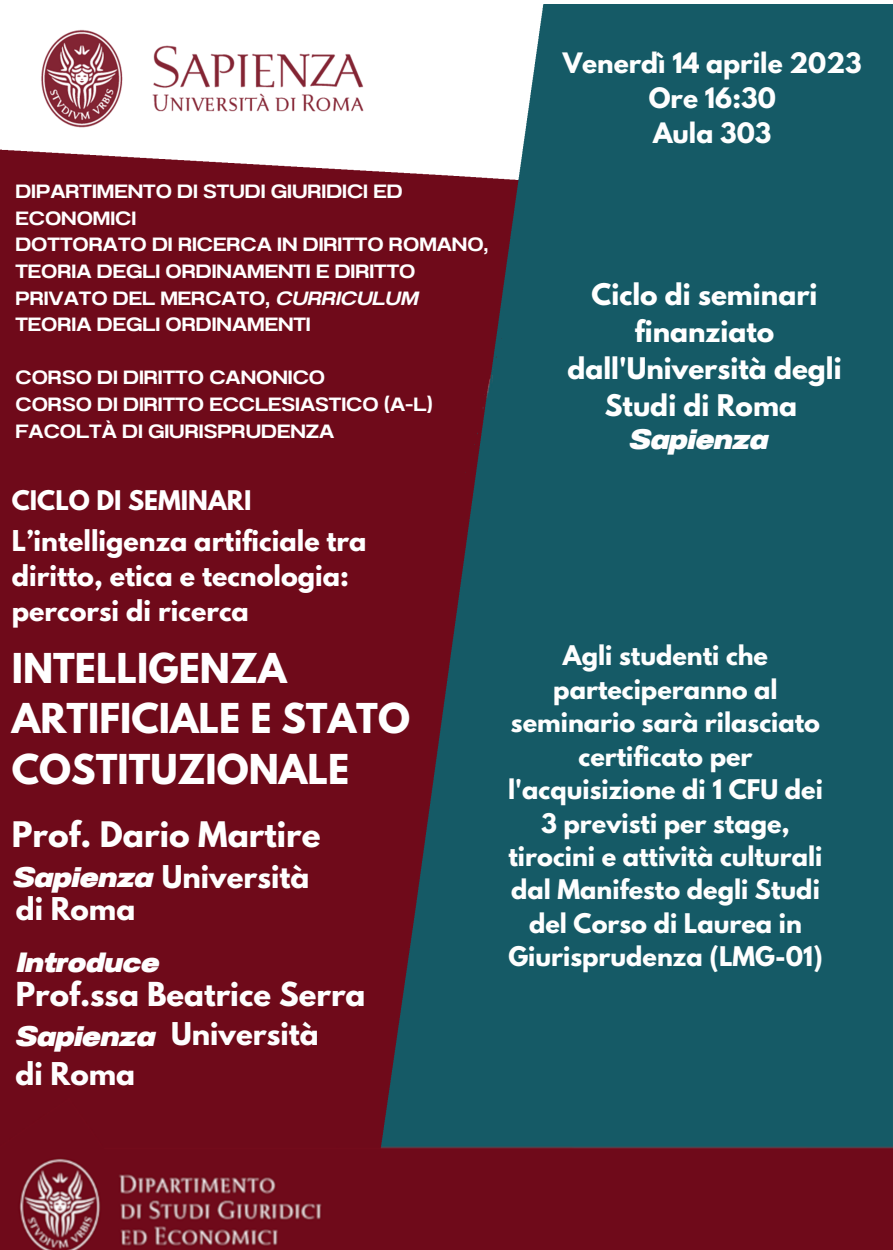
<style>
.page{position:relative;width:893px;height:1250px;background:#fff}
.page>*{position:absolute;margin:0;border:0;box-sizing:border-box;transform-origin:0 0}
.t1{font:700 36.45px/50.7px "League Spartan";color:#fff}
.t2{font:700 31.2px "League Spartan";color:#fff}
.t3{font:700 29.25px "League Spartan";color:#fefefe}
.t4{font:28.05px "Anantason Black Wd 125 It";color:#fefefe}
.t5{font:700 27.75px/39.5px "League Spartan";color:#fefefe}
.t6{font:27.75px "Anantason Black Wd 125 It";color:#fefefe}
.t7{font:700 26.4px/36.8px "League Spartan";color:#fff;text-align:center}
.t8{font:700 25.35px/35.2px "League Spartan";color:#fff}
.t9{font:700 24.9px/35px "League Spartan";color:#fefefe;text-align:center}
.t10{font:700 24px/33.5px "League Spartan";color:#fefefe;text-align:center}
.t11{font:700 24px "League Spartan";color:#fff}
.t12{font:19.2px/26.5px "Anantason Semi Bold Wd 125";color:#fff}
.s1{font-family:"Anantason Semi Bold Wd 125 It"}
.s2{font-family:"Anantason Black Wd 125 It";font-weight:400;font-size:28.35px}
</style>
<div class="page">
<img style="left:0;top:4px;width:892px;height:1246px">
<img style="left:15px;top:18px;width:431px;height:116px">
<p class="t12" style="left:15px;top:178px;width:474px">DIPARTIMENTO DI STUDI GIURIDICI ED<br>ECONOMICI<br>DOTTORATO DI RICERCA IN DIRITTO ROMANO,<br>TEORIA DEGLI ORDINAMENTI E DIRITTO<br>PRIVATO DEL MERCATO, <span class="s1">CURRICULUM<br></span>TEORIA DEGLI ORDINAMENTI</p>
<p class="t12" style="left:15px;top:364px;width:419px">CORSO DI DIRITTO CANONICO<br>CORSO DI DIRITTO ECCLESIASTICO (A-L)<br>FACOLTÀ DI GIURISPRUDENZA</p>
<p class="t11" style="left:12px;top:488px;width:241px">CICLO DI SEMINARI</p>
<h3 class="t8" style="left:12px;top:526px;width:356px">L’intelligenza artificiale tra diritto, etica e tecnologia: percorsi di ricerca</h3>
<h1 class="t1" style="left:12px;top:647px;width:399px">INTELLIGENZA<br>ARTIFICIALE E STATO<br>COSTITUZIONALE</h1>
<h2 class="t2" style="left:12px;top:818px;width:310px">Prof. Dario Martire</h2>
<h3 class="t5" style="left:12px;top:863px;width:299px;line-height:32.5px"><span class="s2">Sapienza</span> Università di Roma</h3>
<h3 class="t6" style="left:16px;top:946px;width:144px">Introduce</h3>
<h3 class="t3" style="left:16px;top:979px;width:351px">Prof.ssa Beatrice Serra</h3>
<h3 class="t5" style="left:14px;top:1018px;width:306px"><span class="s2">Sapienza</span> Università di Roma</h3>
<p class="t9" style="left:562px;top:48px;width:300px">Venerdì 14 aprile 2023<br>Ore 16:30<br>Aula 303</p>
<h3 class="t7" style="left:567px;top:280px;width:276px">Ciclo di seminari finanziato dall'Università degli<br>Studi di Roma</h3>
<h3 class="t4" style="left:628px;top:423px;width:140px">Sapienza</h3>
<p class="t10" style="left:508px;top:642px;width:316px">Agli studenti che parteciperanno al seminario sarà rilasciato certificato per l'acquisizione di 1 CFU dei<br>3 previsti per stage, tirocini e attività culturali dal Manifesto degli Studi del Corso di Laurea in<br>Giurisprudenza (LMG-01)</p>
</div>
